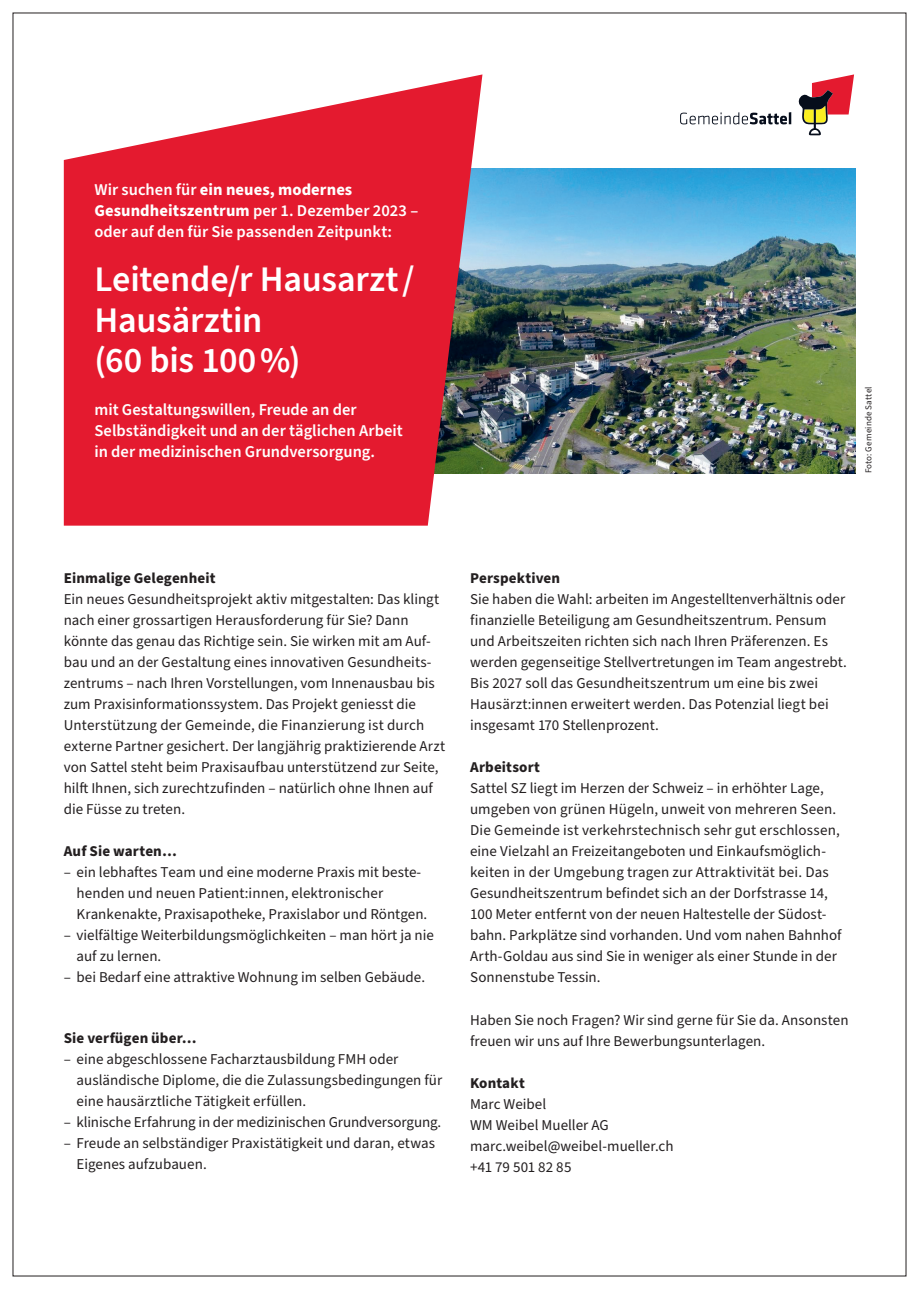
<style>
.page{position:relative;width:919px;height:1289px;background:#fff}
.page>*{position:absolute;margin:0;border:0;box-sizing:border-box;transform-origin:0 0}
.t1{font:600 36px/40.5px "Source Sans Pro";letter-spacing:-.005em;color:#fff}
.t2{font:600 16.5px/21px "Source Sans Pro";color:#fff}
.t3{font:15px/21px "Source Sans Pro";color:#231f20}
.t4{font:700 15px "Source Sans Pro";letter-spacing:.005em;color:#231f20}
.t5{font:9px "Source Sans Pro";letter-spacing:.025em;color:#231f20}
.s1{font-weight:700}
</style>
<div class="page">
<img style="left:482px;top:168px;width:373px;height:305px">
<svg style="left:64px;top:74px;width:418px;height:451px;background:#df3748"></svg>
<svg style="left:680px;top:112px;width:111px;height:12px"></svg>
<svg style="left:798px;top:74px;width:56px;height:61px"></svg>
<p class="t2" style="left:94px;top:179px;width:325px">Wir suchen für <span class="s1">ein neues, modernes<br>Gesundheitszentrum</span> per 1. Dezember 2023 – oder auf den für Sie passenden Zeitpunkt:</p>
<h1 class="t1" style="left:94px;top:260px;width:322px">Leitende/r Hausarzt /<br>Hausärztin<br>(60 bis 100 %)</h1>
<p class="t2" style="left:94px;top:399px;width:310px">mit Gestaltungswillen, Freude an der<br>Selbständigkeit und an der täglichen Arbeit in der medizinischen Grundversorgung.</p>
<p class="t5" style="left:862px;top:473px;width:88px;rotate:-90deg">Foto: Gemeinde Sattel</p>
<p class="t4" style="left:64px;top:568px;width:153px">Einmalige Gelegenheit</p>
<p class="t3" style="left:64px;top:589px;width:383px">Ein neues Gesundheitsprojekt aktiv mitgestalten: Das klingt nach einer grossartigen Herausforderung für Sie? Dann könnte das genau das Richtige sein. Sie wirken mit am Auf&shy;bau und an der Gestaltung eines innovativen Gesundheits&shy;zentrums – nach Ihren Vorstellungen, vom Innenausbau bis zum Praxisinformationssystem. Das Projekt geniesst die Unterstützung der Gemeinde, die Finanzierung ist durch externe Partner gesichert. Der langjährig praktizierende Arzt von Sattel steht beim Praxisaufbau unterstützend zur Seite, hilft Ihnen, sich zurechtzufinden – natürlich ohne Ihnen auf die Füsse zu treten.</p>
<p class="t4" style="left:64px;top:841px;width:114px">Auf Sie warten…</p>
<p class="t3" style="left:77px;top:862px;width:352px;text-indent:-13px">– ein lebhaftes Team und eine moderne Praxis mit beste&shy;henden und neuen Patient:innen, elektronischer<br>Krankenakte, Praxisapotheke, Praxislabor und Röntgen.</p>
<p class="t3" style="left:77px;top:925px;width:359px;text-indent:-13px">– vielfältige Weiterbildungsmöglichkeiten – man hört ja nie auf zu lernen.</p>
<p class="t3" style="left:64px;top:967px;width:363px">– bei Bedarf eine attraktive Wohnung im selben Gebäude.</p>
<p class="t4" style="left:64px;top:1027px;width:134px">Sie verfügen über…</p>
<p class="t3" style="left:77px;top:1048px;width:367px;text-indent:-13px">– eine abgeschlossene Facharztausbildung FMH oder ausländische Diplome, die die Zulassungsbedingungen für eine hausärztliche Tätigkeit erfüllen.</p>
<p class="t3" style="left:64px;top:1111px;width:379px">– klinische Erfahrung in der medizinischen Grundversorgung.</p>
<p class="t3" style="left:77px;top:1132px;width:360px;text-indent:-13px">– Freude an selbständiger Praxistätigkeit und daran, etwas<br>Eigenes aufzubauen.</p>
<p class="t4" style="left:470px;top:568px;width:91px">Perspektiven</p>
<p class="t3" style="left:470px;top:589px;width:378px">Sie haben die Wahl: arbeiten im Angestelltenverhältnis oder finanzielle Beteiligung am Gesundheitszentrum. Pensum und Arbeitszeiten richten sich nach Ihren Präferenzen. Es werden gegenseitige Stellvertretungen im Team angestrebt.<br>Bis 2027 soll das Gesundheitszentrum um eine bis zwei Hausärzt:innen erweitert werden. Das Potenzial liegt bei insgesamt 170 Stellenprozent.</p>
<p class="t4" style="left:470px;top:757px;width:71px">Arbeitsort</p>
<p class="t3" style="left:470px;top:778px;width:373px">Sattel SZ liegt im Herzen der Schweiz – in erhöhter Lage, umgeben von grünen Hügeln, unweit von mehreren Seen.<br>Die Gemeinde ist verkehrstechnisch sehr gut erschlossen, eine Vielzahl an Freizeitangeboten und Einkaufsmöglich&shy;keiten in der Umgebung tragen zur Attraktivität bei. Das Gesundheitszentrum befindet sich an der Dorfstrasse 14, 100 Meter entfernt von der neuen Haltestelle der Südost&shy;bahn. Parkplätze sind vorhanden. Und vom nahen Bahnhof Arth-Goldau aus sind Sie in weniger als einer Stunde in der Sonnenstube Tessin.</p>
<p class="t3" style="left:470px;top:1009px;width:380px">Haben Sie noch Fragen? Wir sind gerne für Sie da. Ansonsten freuen wir uns auf Ihre Bewerbungsunterlagen.</p>
<p class="t4" style="left:470px;top:1072px;width:56px">Kontakt</p>
<p class="t3" style="left:470px;top:1093px;width:205px">Marc Weibel<br>WM Weibel Mueller AG marc.weibel@weibel-mueller.ch +41 79 501 82 85</p>
</div>
